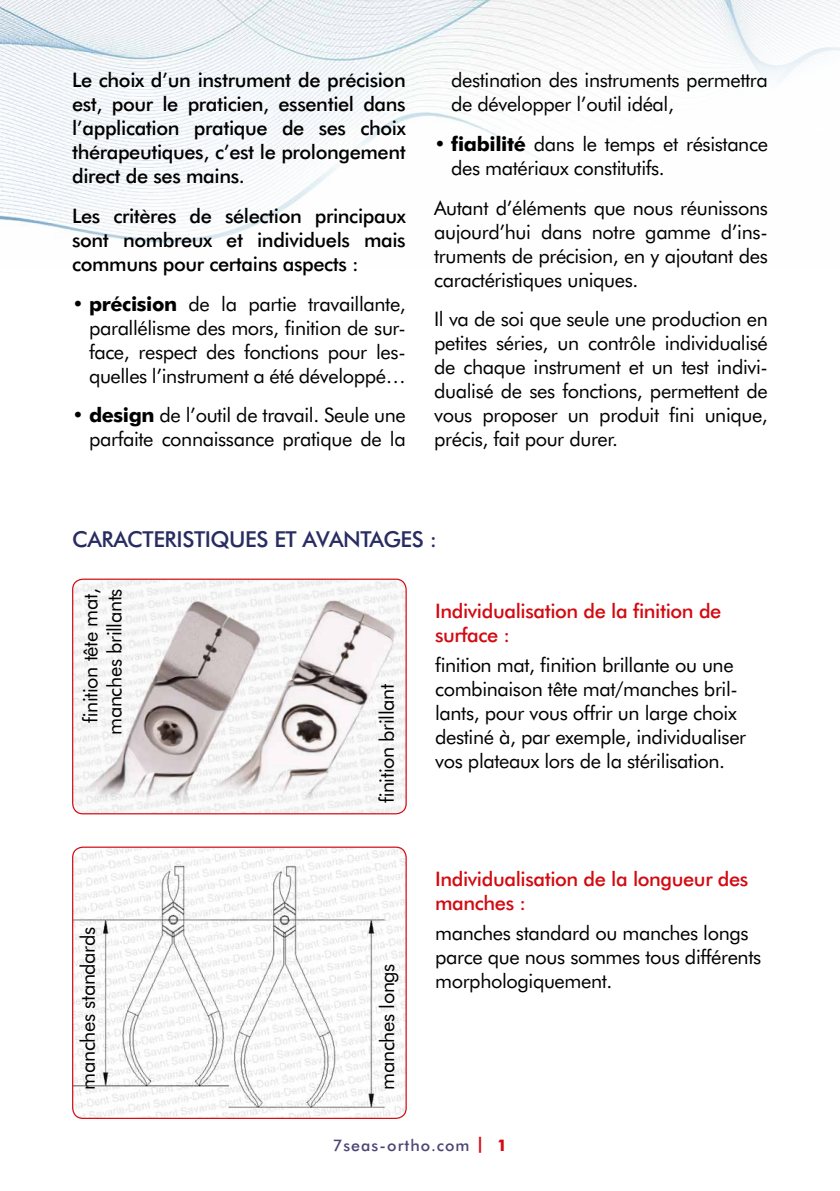
<style>
.page{position:relative;width:840px;height:1191px;background:#fff}
.page>*{position:absolute;margin:0;border:0;box-sizing:border-box;transform-origin:0 0}
.t1{font:500 22px "Futura BT";letter-spacing:-.02em;color:#282c60}
.t2{font:20px/24px "Futura BT";letter-spacing:-.02em;color:#000}
.t3{font:500 20px/24px "Futura BT";letter-spacing:-.02em;color:#000;text-align:justify}
.t4{font:500 20px/24px "Futura BT";letter-spacing:-.02em;color:#d20a11}
.t5{font:500 16px "Futura BT";letter-spacing:.06em;color:#4c4676}
.s1{font-weight:700}
.s2{font-weight:700;color:#d20a11}
</style>
<div class="page">
<img style="left:0;top:0;width:839px;height:243px">
<img style="left:73px;top:579px;width:333px;height:235px">
<div style="left:72px;top:578px;width:334px;height:236px;border:1px solid #d20a11;border-radius:10px"></div>
<img style="left:73px;top:847px;width:333px;height:271px">
<div style="left:72px;top:846px;width:334px;height:273px;border:1px solid #d20a11;border-radius:10px"></div>
<p class="t3" style="left:72px;top:68px;width:335px">Le choix d’un instrument de précision est, pour le praticien, essentiel dans l’application pratique de ses choix thérapeutiques, c’est le prolongement direct de ses mains.</p>
<p class="t3" style="left:72px;top:204px;width:335px">Les critères de sélection principaux sont nombreux et individuels mais communs pour certains aspects :</p>
<p class="t2" style="left:89px;top:291px;width:318px;text-align:justify;text-indent:-17px">• <span class="s1">précision</span> de la partie travaillante, parallélisme des mors, finition de sur&shy;face, respect des fonctions pour les&shy;quelles l’instrument a été développé…</p>
<p class="t2" style="left:72px;top:403px;width:335px;text-align:right">• <span class="s1">design</span> de l’outil de travail. Seule une parfaite connaissance pratique de la</p>
<p class="t2" style="left:451px;top:68px;width:318px">destination des instruments permettra de développer l’outil idéal,</p>
<p class="t2" style="left:451px;top:132px;width:318px;text-indent:-17px">• <span class="s1">fiabilité</span> dans le temps et résistance des matériaux constitutifs.</p>
<p class="t2" style="left:434px;top:195px;width:335px;text-align:justify">Autant d’éléments que nous réunissons aujourd’hui dans notre gamme d’ins&shy;truments de précision, en y ajoutant des caractéristiques uniques.</p>
<p class="t2" style="left:434px;top:307px;width:335px;text-align:justify">Il va de soi que seule une production en petites séries, un contrôle individualisé de chaque instrument et un test indivi&shy;dualisé de ses fonctions, permettent de vous proposer un produit fini unique, précis, fait pour durer.</p>
<p class="t1" style="left:72px;top:526px;width:366px">CARACTERISTIQUES ET AVANTAGES :</p>
<p class="t2" style="left:78px;top:735px;width:148px;text-align:center;rotate:-90deg">finition tête mat, manches brillants</p>
<p class="t2" style="left:75px;top:1089px;width:164px;rotate:-90deg">manches standards</p>
<p class="t2" style="left:374px;top:803px;width:121px;rotate:-90deg">finition brillant</p>
<p class="t2" style="left:374px;top:1089px;width:128px;rotate:-90deg">manches longs</p>
<p class="t4" style="left:435px;top:598px;width:287px">Individualisation de la finition de surface :</p>
<p class="t2" style="left:435px;top:652px;width:312px">finition mat, finition brillante ou une combinaison tête mat/manches bril&shy;lants, pour vous offrir un large choix destiné à, par exemple, individualiser vos plateaux lors de la stérilisation.</p>
<p class="t4" style="left:435px;top:866px;width:314px">Individualisation de la longueur des manches :</p>
<p class="t2" style="left:435px;top:920px;width:327px">manches standard ou manches longs parce que nous sommes tous différents morphologiquement.</p>
<p class="t5" style="left:333px;top:1135px;width:176px">7seas-ortho.com <span class="s2">| 1</span></p>
</div>
